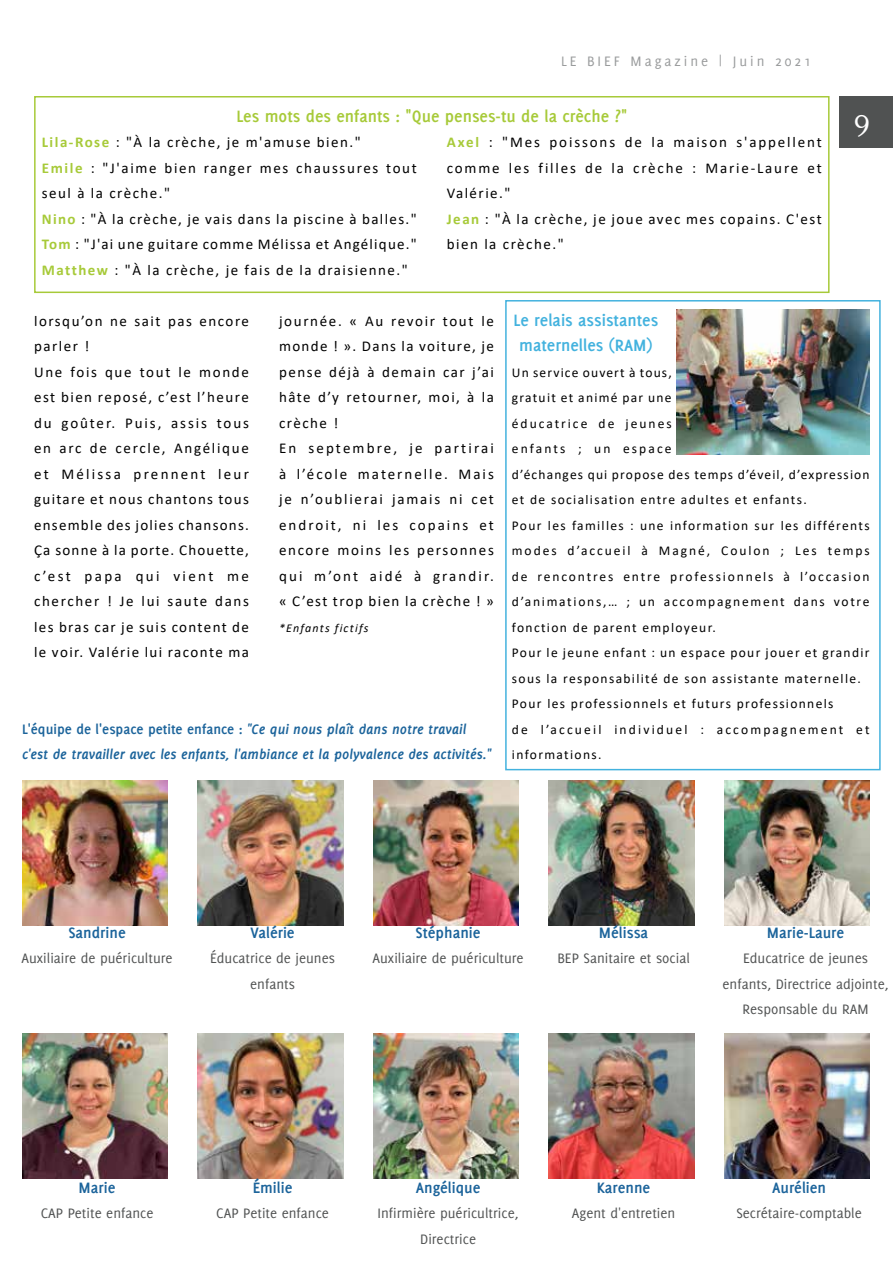
<style>
.page{position:relative;width:893px;height:1263px;background:#fff}
.page>*{position:absolute;margin:0;border:0;box-sizing:border-box;transform-origin:0 0}
.t1{font:30px "November Medium Normal";color:#fff}
.t2{font:700 18px "Delicious";color:#a7ca39}
.t3{font:700 18px/25.5px "Delicious";color:#43b2de;text-align:center}
.t4{font:700 16.5px "Delicious";color:#1c649b}
.t5{font:15px/25.5px "Calibri";letter-spacing:.1em;color:#000}
.t6{font:15px/25.5px "Delicious";color:#505252;text-align:center}
.t7{font:15px/25.5px "Calibri";letter-spacing:.12em;color:#000}
.t8{font:italic 700 15px/25.5px "Delicious";color:#1c649b}
.t9{font:15px "Delicious";letter-spacing:.2em;color:#999b9c}
.t10{font:13.5px/25.5px "Calibri";letter-spacing:.1em;color:#000}
.t11{font:italic 12px "Calibri";letter-spacing:.1em;color:#000}
.s1{font-weight:700;color:#a7ca39}
.s2{font-style:normal}
</style>
<div class="page">
<div style="left:34px;top:96px;width:796px;height:197px;border:2px solid #a7ca39"></div>
<div style="left:505px;top:300px;width:376px;height:470px;border:2px solid #43b2de"></div>
<img style="left:22px;top:780px;width:146px;height:145px">
<img style="left:198px;top:780px;width:145px;height:145px">
<img style="left:373px;top:780px;width:146px;height:145px">
<img style="left:549px;top:780px;width:145px;height:145px">
<img style="left:724px;top:780px;width:146px;height:145px">
<img style="left:22px;top:1034px;width:146px;height:145px">
<img style="left:198px;top:1034px;width:145px;height:145px">
<img style="left:373px;top:1034px;width:146px;height:145px">
<img style="left:549px;top:1034px;width:145px;height:145px">
<img style="left:724px;top:1034px;width:146px;height:145px">
<img style="left:676px;top:309px;width:194px;height:146px">
<div style="left:840px;top:96px;width:53px;height:51px;background:#505252"></div>
<p class="t9" style="left:561px;top:53px;width:252px">LE BIEF Magazine | Juin 2021</p>
<p class="t2" style="left:236px;top:105px;width:392px">Les mots des enfants : "Que penses-tu de la crèche ?"</p>
<p class="t5" style="left:42px;top:129px;width:377px"><span class="s1">Lila-Rose</span> : "À la crèche, je m'amuse bien."<br><span class="s1">Emile</span> : "J'aime bien ranger mes chaussures tout seul à la crèche."<br><span class="s1">Nino</span> : "À la crèche, je vais dans la piscine à balles." <span class="s1">Tom</span> : "J'ai une guitare comme Mélissa et Angélique." <span class="s1">Matthew</span> : "À la crèche, je fais de la draisienne."</p>
<p class="t7" style="left:447px;top:129px;width:376px"><span class="s1">Axel</span> : "Mes poissons de la maison s'appellent comme les filles de la crèche : Marie-Laure et Valérie."<br><span class="s1">Jean</span> : "À la crèche, je joue avec mes copains. C'est bien la crèche."</p>
<h1 class="t1" style="left:855px;top:109px;width:17px">9</h1>
<p class="t5" style="left:34px;top:307px;width:216px">lorsqu’on ne sait pas encore parler !<br>Une fois que tout le monde est bien reposé, c’est l’heure du goûter. Puis, assis tous en arc de cercle, Angélique et Mélissa prennent leur guitare et nous chantons tous ensemble des jolies chansons.<br>Ça sonne à la porte. Chouette, c’est papa qui vient me chercher ! Je lui saute dans les bras car je suis content de le voir. Valérie lui raconte ma</p>
<p class="t5" style="left:279px;top:307px;width:216px">journée. « Au revoir tout le monde ! ». Dans la voiture, je pense déjà à demain car j’ai hâte d’y retourner, moi, à la crèche !<br>En septembre, je partirai à l’école maternelle. Mais je n’oublierai jamais ni cet endroit, ni les copains et encore moins les personnes qui m’ont aidé à grandir. « C’est trop bien la crèche ! »</p>
<p class="t11" style="left:279px;top:619px;width:91px">*Enfants fictifs</p>
<p class="t8" style="left:22px;top:716px;width:470px"><span class="s2">L'équipe de l'espace petite enfance :</span> "Ce qui nous plaît dans notre travail c'est de travailler avec les enfants, l'ambiance et la polyvalence des activités."</p>
<p class="t3" style="left:513px;top:307px;width:146px">Le relais assistantes maternelles (RAM)</p>
<p class="t10" style="left:512px;top:359px;width:359px">Un service ouvert à tous,<br>gratuit et animé par une<br>éducatrice de jeunes<br>enfants ; un espace<br>d’échanges qui propose des temps d’éveil, d’expression et de socialisation entre adultes et enfants.<br>Pour les familles : une information sur les différents modes d’accueil à Magné, Coulon ; Les temps de rencontres entre professionnels à l’occasion d’animations,… ; un accompagnement dans votre fonction de parent employeur.<br>Pour le jeune enfant : un espace pour jouer et grandir sous la responsabilité de son assistante maternelle.<br>Pour les professionnels et futurs professionnels<br>de l’accueil individuel : accompagnement et informations.</p>
<p class="t4" style="left:68px;top:923px;width:59px">Sandrine</p>
<p class="t6" style="left:22px;top:945px;width:153px">Auxiliaire de puériculture</p>
<p class="t4" style="left:250px;top:923px;width:46px">Valérie</p>
<p class="t6" style="left:210px;top:945px;width:126px">Éducatrice de jeunes enfants</p>
<p class="t4" style="left:416px;top:923px;width:66px">Stéphanie</p>
<p class="t6" style="left:373px;top:945px;width:153px">Auxiliaire de puériculture</p>
<p class="t4" style="left:599px;top:923px;width:51px">Mélissa</p>
<p class="t6" style="left:557px;top:945px;width:134px">BEP Sanitaire et social</p>
<p class="t4" style="left:767px;top:923px;width:79px">Marie-Laure</p>
<p class="t6" style="left:722px;top:945px;width:168px">Educatrice de jeunes enfants, Directrice adjointe,<br>Responsable du RAM</p>
<p class="t4" style="left:79px;top:1178px;width:38px">Marie</p>
<p class="t6" style="left:41px;top:1200px;width:114px">CAP Petite enfance</p>
<p class="t4" style="left:253px;top:1178px;width:41px">Émilie</p>
<p class="t6" style="left:216px;top:1200px;width:114px">CAP Petite enfance</p>
<p class="t4" style="left:416px;top:1178px;width:66px">Angélique</p>
<p class="t6" style="left:378px;top:1200px;width:142px">Infirmière puéricultrice,<br>Directrice</p>
<p class="t4" style="left:597px;top:1178px;width:55px">Karenne</p>
<p class="t6" style="left:572px;top:1200px;width:105px">Agent d'entretien</p>
<p class="t4" style="left:772px;top:1178px;width:56px">Aurélien</p>
<p class="t6" style="left:736px;top:1200px;width:127px">Secrétaire-comptable</p>
</div>
